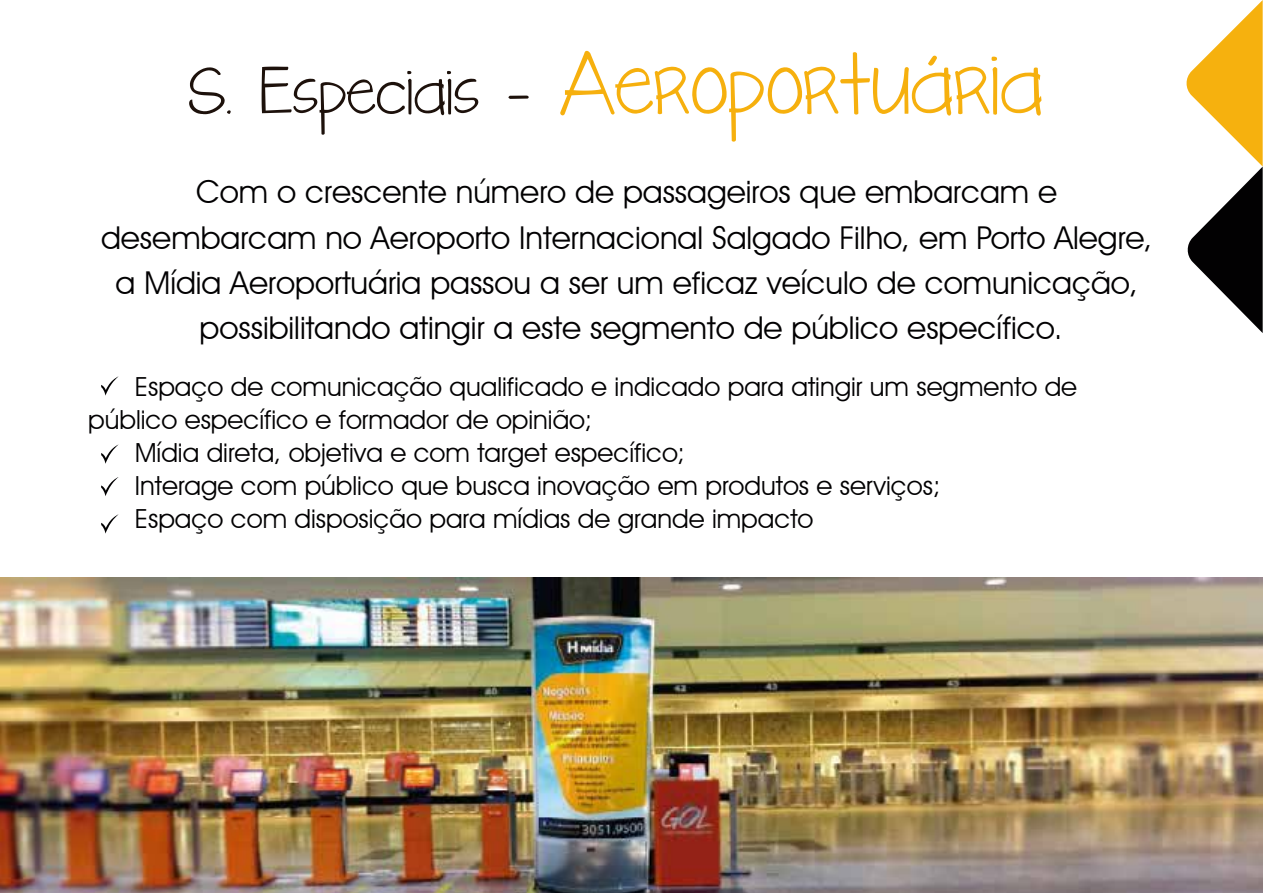
<style>
.page{position:relative;width:1263px;height:893px;background:#fff}
.page>*{position:absolute;margin:0;border:0;box-sizing:border-box;transform-origin:0 0}
.t1{font:72px "KG Like A Skyscraper";color:#f6b00e}
.t2{font:31.5px/45.3px "Avant Garde IT Cby BT";color:#020102;text-align:center}
.t3{font:26.25px "Avant Garde IT Cby BT";color:#020102}
.s1{font-size:54px;color:#1d110b}
</style>
<div class="page">
<svg style="left:1186px;top:0;width:77px;height:333px"></svg>
<svg style="left:101px;top:376px;width:18px;height:20px"></svg>
<svg style="left:101px;top:444px;width:18px;height:20px"></svg>
<svg style="left:101px;top:477px;width:18px;height:19px"></svg>
<svg style="left:101px;top:514px;width:18px;height:20px"></svg>
<img style="left:0;top:578px;width:1263px;height:315px">
<h1 class="t1" style="left:188px;top:32px;width:857px"><span class="s1">S. Especiais -</span> Aeroportuária</h1>
<p class="t2" style="left:101px;top:169px;width:1053px">Com o crescente número de passageiros que embarcam e desembarcam no Aeroporto Internacional Salgado Filho, em Porto Alegre, a Mídia Aeroportuária passou a ser um eficaz veículo de comunicação, possibilitando atingir a este segmento de público específico.</p>
<p class="t3" style="left:135px;top:371px;width:944px">Espaço de comunicação qualificado e indicado para atingir um segmento de</p>
<p class="t3" style="left:88px;top:404px;width:506px">público específico e formador de opinião;</p>
<p class="t3" style="left:135px;top:437px;width:552px">Mídia direta, objetiva e com target específico;</p>
<p class="t3" style="left:135px;top:470px;width:807px">Interage com público que busca inovação em produtos e serviços;</p>
<p class="t3" style="left:135px;top:502px;width:680px">Espaço com disposição para mídias de grande impacto</p>
</div>
